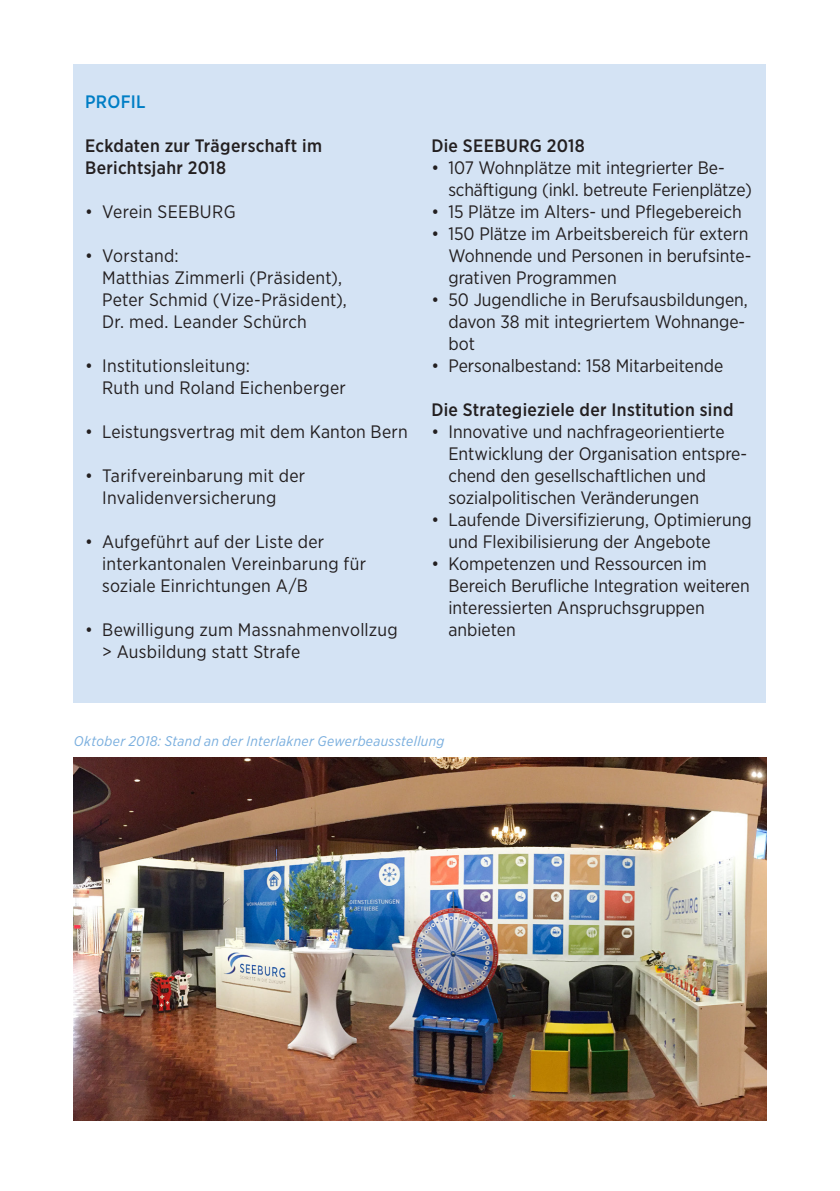
<style>
.page{position:relative;width:840px;height:1191px;background:#fff}
.page>*{position:absolute;margin:0;border:0;box-sizing:border-box;transform-origin:0 0}
.t1{font:18px/22px "Gotham Narrow";color:#231f20}
.t2{font:500 18px/22px "Gotham Narrow";letter-spacing:.015em;color:#231f20}
.t3{font:500 18px "Gotham Narrow";letter-spacing:.015em;color:#007ec5}
.t4{font:italic 14px "Gotham Narrow";letter-spacing:.025em;color:#79aede}
</style>
<div class="page">
<img style="left:74px;top:757px;width:691px;height:363px">
<div style="left:74px;top:64px;width:691px;height:638px;background:#d4e3f4"></div>
<p class="t3" style="left:85px;top:90px;width:62px">PROFIL</p>
<p class="t2" style="left:85px;top:134px;width:238px">Eckdaten zur Trägerschaft im<br>Berichtsjahr 2018</p>
<p class="t1" style="left:85px;top:200px;width:152px">• Verein SEEBURG</p>
<p class="t1" style="left:102px;top:244px;width:246px;text-indent:-17px">• Vorstand:<br>Matthias Zimmerli (Präsident),<br>Peter Schmid (Vize-Präsident),<br>Dr. med. Leander Schürch</p>
<p class="t1" style="left:102px;top:354px;width:245px;text-indent:-17px">• Institutionsleitung:<br>Ruth und Roland Eichenberger</p>
<p class="t1" style="left:85px;top:420px;width:324px">• Leistungsvertrag mit dem Kanton Bern</p>
<p class="t1" style="left:102px;top:464px;width:204px;text-indent:-17px">• Tarifvereinbarung mit der<br>Invalidenversicherung</p>
<p class="t1" style="left:102px;top:530px;width:265px;text-indent:-17px">• Aufgeführt auf der Liste der interkantonalen Vereinbarung für soziale Einrichtungen A/B</p>
<p class="t1" style="left:102px;top:618px;width:297px;text-indent:-17px">• Bewilligung zum Massnahmenvollzug &gt; Ausbildung statt Strafe</p>
<p class="t2" style="left:431px;top:134px;width:155px">Die SEEBURG 2018</p>
<p class="t1" style="left:448px;top:156px;width:305px;text-indent:-17px">• 107 Wohnplätze mit integrierter Be&shy;schäftigung (inkl. betreute Ferienplätze)</p>
<p class="t1" style="left:431px;top:200px;width:311px">• 15 Plätze im Alters- und Pflegebereich</p>
<p class="t1" style="left:448px;top:222px;width:304px;text-indent:-17px">• 150 Plätze im Arbeitsbereich für extern<br>Wohnende und Personen in berufsinte&shy;grativen Programmen</p>
<p class="t1" style="left:448px;top:288px;width:301px;text-indent:-17px">• 50 Jugendliche in Berufsausbildungen, davon 38 mit integriertem Wohnange&shy;bot</p>
<p class="t1" style="left:431px;top:354px;width:293px">• Personalbestand: 158 Mitarbeitende</p>
<p class="t2" style="left:431px;top:398px;width:303px">Die Strategieziele der Institution sind</p>
<p class="t1" style="left:448px;top:420px;width:300px;text-indent:-17px">• Innovative und nachfrageorientierte Entwicklung der Organisation entspre&shy;chend den gesellschaftlichen und sozialpolitischen Veränderungen</p>
<p class="t1" style="left:448px;top:508px;width:305px;text-indent:-17px">• Laufende Diversifizierung, Optimierung und Flexibilisierung der Angebote</p>
<p class="t1" style="left:448px;top:552px;width:303px;text-indent:-17px">• Kompetenzen und Ressourcen im<br>Bereich Berufliche Integration weiteren interessierten Anspruchsgruppen anbieten</p>
<p class="t4" style="left:74px;top:732px;width:372px">Oktober 2018: Stand an der Interlakner Gewerbeausstellung</p>
</div>
